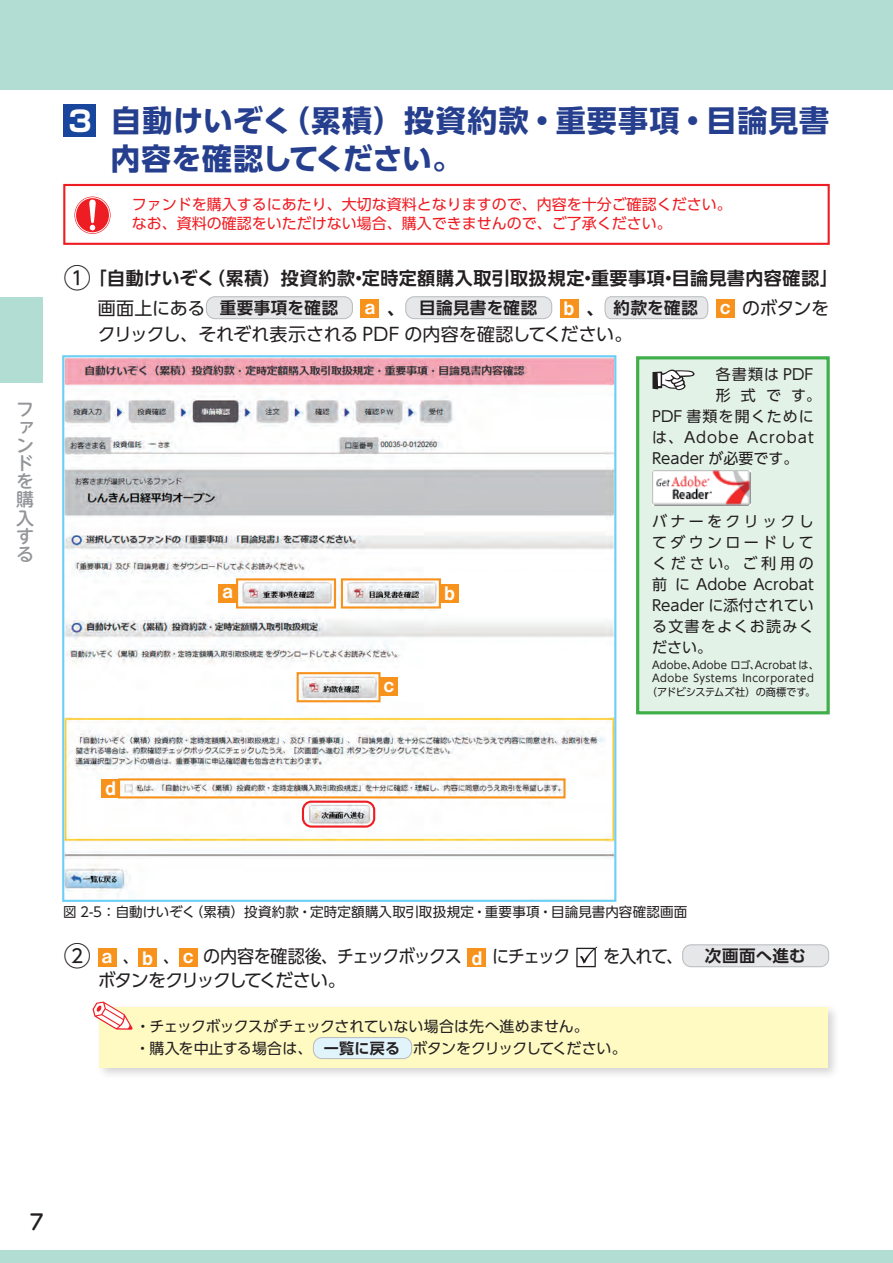
<style>
.page{position:relative;width:893px;height:1263px;background:#fff}
.page>*{position:absolute;margin:0;border:0;box-sizing:border-box;transform-origin:0 0}
.t1{font:700 30px/37.8px "UD Shin Go Pro";letter-spacing:.025em;color:#253f8e}
.t2{font:500 21px "UD Shin M Go Pro";color:#231f20}
.t3{font:18.6px "Midashi Go Pro MB31";color:#fff}
.t4{font:700 18px "UD Shin Go Pro De";letter-spacing:.03em;color:#231f20}
.t5{font:18px "UD Shin Go Pro";letter-spacing:-.02em;color:#231f20}
.t6{font:18px "UD Shin Go Pro";letter-spacing:-.085em;color:#231f20;scale:.95 1}
.t7{font:18px "UD Shin Go Pro";letter-spacing:-.09em;color:#231f20}
.t8{font:500 18px/18.1px "UD Shin M Go Pro";color:#939598;text-align:justify}
.t9{font:700 16.5px "UD Shin Go Pro De";letter-spacing:.03em;color:#231f20}
.t10{font:15px/21px "UD Shin Go Pro";color:#231f20;text-align:justify}
.t11{font:15px/19.5px "UD Shin Go Pro";color:#ee1d23}
.t12{font:15px/21.8px "UD Shin Go Pro";letter-spacing:-.025em;color:#231f20}
.t13{font:15px "UD Shin Go Pro";letter-spacing:.065em;color:#231f20}
.t14{font:15px "UD Shin Go Pro";letter-spacing:.07em;color:#231f20}
.t15{font:13.5px "UD Shin Go Pro";letter-spacing:.01em;color:#231f20}
.t16{font:10.5px/13.5px "UD Shin Go Pro";letter-spacing:.02em;color:#231f20;text-align:center}
.s1{font-family:"Shin Go Pro";font-size:28.5px;color:#fff}
.s2{font-family:"UD Shin Go Pro";font-weight:400;font-size:27px}
.s3{font-family:"UD Shin Go Pro";font-weight:400;font-size:18px}
.s4{font-family:"Midashi Go Pro MB31";font-weight:400;font-size:18.6px;color:#fff}
.s5{font-size:18px}
.s6{font-size:27px}
.s7{font-family:"Midashi Go Pro MB31";font-size:18.6px;color:#fff}
.s8{font-family:"UD Shin Go Pro De";font-weight:700}
</style>
<div class="page">
<div style="left:0;top:1250px;width:893px;height:13px;background:#b1ddd3"></div>
<div style="left:0;top:0;width:893px;height:89px;background:#b1ddd3"></div>
<div style="left:0;top:298px;width:43px;height:85px;background:#b1ddd3"></div>
<img style="left:65px;top:358px;width:548px;height:540px">
<div style="left:62px;top:355px;width:554px;height:547px;border:2px solid #6bcff6"></div>
<div style="left:64px;top:104px;width:32px;height:33px;background:#18469d"></div>
<div style="left:206px;top:297px;width:146px;height:22px;background:#e6e7e9;border-radius:9px"></div>
<div style="left:206px;top:296px;width:147px;height:23px;border:1px solid #bcbdc0;border-radius:9px"></div>
<div style="left:360px;top:299px;width:19px;height:19px;background:#f7931d"></div>
<div style="left:406px;top:297px;width:146px;height:22px;background:#e6e7e9;border-radius:9px"></div>
<div style="left:405px;top:296px;width:147px;height:23px;border:1px solid #bcbdc0;border-radius:9px"></div>
<div style="left:560px;top:299px;width:18px;height:19px;background:#f7931d"></div>
<svg style="left:604px;top:296px;width:105px;height:24px"></svg>
<div style="left:716px;top:299px;width:19px;height:19px;background:#f7931d"></div>
<div style="left:98px;top:948px;width:19px;height:19px;background:#f7931d"></div>
<div style="left:138px;top:948px;width:19px;height:19px;background:#f7931d"></div>
<div style="left:179px;top:948px;width:19px;height:19px;background:#f7931d"></div>
<div style="left:468px;top:948px;width:18px;height:19px;background:#f7931d"></div>
<svg style="left:576px;top:946px;width:21px;height:21px"></svg>
<div style="left:683px;top:945px;width:146px;height:22px;background:#e6e7e9;border-radius:9px"></div>
<div style="left:682px;top:944px;width:147px;height:23px;border:1px solid #bcbdc0;border-radius:9px"></div>
<div style="left:63px;top:184px;width:767px;height:61px;border:2px solid #ee1d23"></div>
<svg style="left:74px;top:197px;width:37px;height:37px"></svg>
<div style="left:96px;top:1004px;width:745px;height:76px;background:#231f20;opacity:.2"></div>
<div style="left:100px;top:1007px;width:728px;height:60px;background:#fffac1"></div>
<div style="left:313px;top:1037px;width:99px;height:21px;background:#e1f4fc;border-radius:9px"></div>
<div style="left:313px;top:1037px;width:99px;height:22px;border:1px solid #bcbdc0;border-radius:9px"></div>
<svg style="left:93px;top:1001px;width:40px;height:29px"></svg>
<div style="left:638px;top:358px;width:190px;height:355px;background:#e3f2e7"></div>
<div style="left:636px;top:356px;width:194px;height:358px;border:3px solid #40ae49"></div>
<img style="left:652px;top:471px;width:98px;height:34px">
<svg style="left:652px;top:370px;width:42px;height:20px"></svg>
<div style="left:218px;top:584px;width:19px;height:18px;background:#f7931d"></div>
<div style="left:440px;top:584px;width:19px;height:18px;background:#f7931d"></div>
<div style="left:379px;top:677px;width:19px;height:19px;background:#f7931d"></div>
<div style="left:236px;top:578px;width:100px;height:30px;border:2px solid #f7931d"></div>
<div style="left:341px;top:578px;width:100px;height:30px;border:2px solid #f7931d"></div>
<div style="left:297px;top:672px;width:84px;height:30px;border:2px solid #f7931d"></div>
<div style="left:118px;top:778px;width:448px;height:20px;border:2px solid #f7931d"></div>
<div style="left:302px;top:801px;width:73px;height:27px;border:2px solid #ee1d23;border-radius:9px"></div>
<div style="left:101px;top:779px;width:19px;height:19px;background:#f7931d"></div>
<p class="t8" style="left:16px;top:399px;width:19px">ファンドを購入する</p>
<h1 class="t1" style="left:111px;top:101px;width:720px;text-indent:-42px"><span class="s1">3</span> 自動けいぞく（累積）投資約款・重要事項・目論見書内容を確認してください。</h1>
<p class="t11" style="left:132px;top:194px;width:601px">ファンドを購入するにあたり、大切な資料となりますので、内容を十分ご確認ください。なお、資料の確認をいただけない場合、購入できませんので、ご了承ください。</p>
<p class="t4" style="left:64px;top:264px;width:776px"><span class="s2">①</span>「自動けいぞく（累積）投資約款・定時定額購入取引取扱規定・重要事項・目論見書内容確認」</p>
<p class="t9" style="left:98px;top:294px;width:242px"><span class="s3">画面上にある</span> 重要事項を確認</p>
<p class="t9" style="left:365px;top:294px;width:174px"><span class="s4">a</span> <span class="s5">、</span> 目論見書を確認</p>
<p class="t9" style="left:564px;top:294px;width:267px"><span class="s4">b</span> <span class="s5">、</span>約款を確認 <span class="s4">c</span> <span class="s3">のボタンを</span></p>
<p class="t5" style="left:98px;top:319px;width:536px">クリックし、それぞれ表示される PDF の内容を確認してください。</p>
<p class="t3" style="left:222px;top:576px;width:12px">a</p>
<p class="t3" style="left:444px;top:578px;width:12px">b</p>
<p class="t3" style="left:384px;top:670px;width:12px">c</p>
<p class="t10" style="left:716px;top:363px;width:100px">各書類は PDF</p>
<p class="t10" style="left:716px;top:384px;width:107px">形式です。</p>
<p class="t14" style="left:652px;top:404px;width:163px">PDF 書類を開くために</p>
<p class="t13" style="left:652px;top:425px;width:163px">は、Adobe Acrobat</p>
<p class="t10" style="left:652px;top:447px;width:148px">Reader が必要です。</p>
<p class="t10" style="left:652px;top:510px;width:163px">バナーをクリックしてダウンロードしてください。ご利用の前に Adobe Acrobat Reader に添付されている文書をよくお読みください。</p>
<p class="t16" style="left:647px;top:658px;width:173px">Adobe、Adobe ロゴ、Acrobat は、<br>Adobe Systems Incorporated（アドビシステムズ社）の商標です。</p>
<p class="t3" style="left:106px;top:773px;width:12px">d</p>
<p class="t15" style="left:63px;top:901px;width:626px">図 2-5：自動けいぞく（累積）投資約款・定時定額購入取引取扱規定・重要事項・目論見書内容確認画面</p>
<p class="t6" style="left:64px;top:941px;width:535px"><span class="s6">②</span> <span class="s7">a</span> 、 <span class="s7">b</span> 、 <span class="s7">c</span> の内容を確認後、チェックボックス <span class="s7">d</span> にチェック</p>
<p class="t9" style="left:603px;top:942px;width:204px"><span class="s3">を入れて、</span> 次画面へ進む</p>
<p class="t7" style="left:98px;top:966px;width:249px">ボタンをクリックしてください。</p>
<p class="t12" style="left:135px;top:1015px;width:493px">・チェックボックスがチェックされていない場合は先へ進めません。<br>・購入を中止する場合は、 <span class="s8">一覧に戻る</span> ボタンをクリックしてください。</p>
<h2 class="t2" style="left:30px;top:1204px;width:15px">7</h2>
</div>
